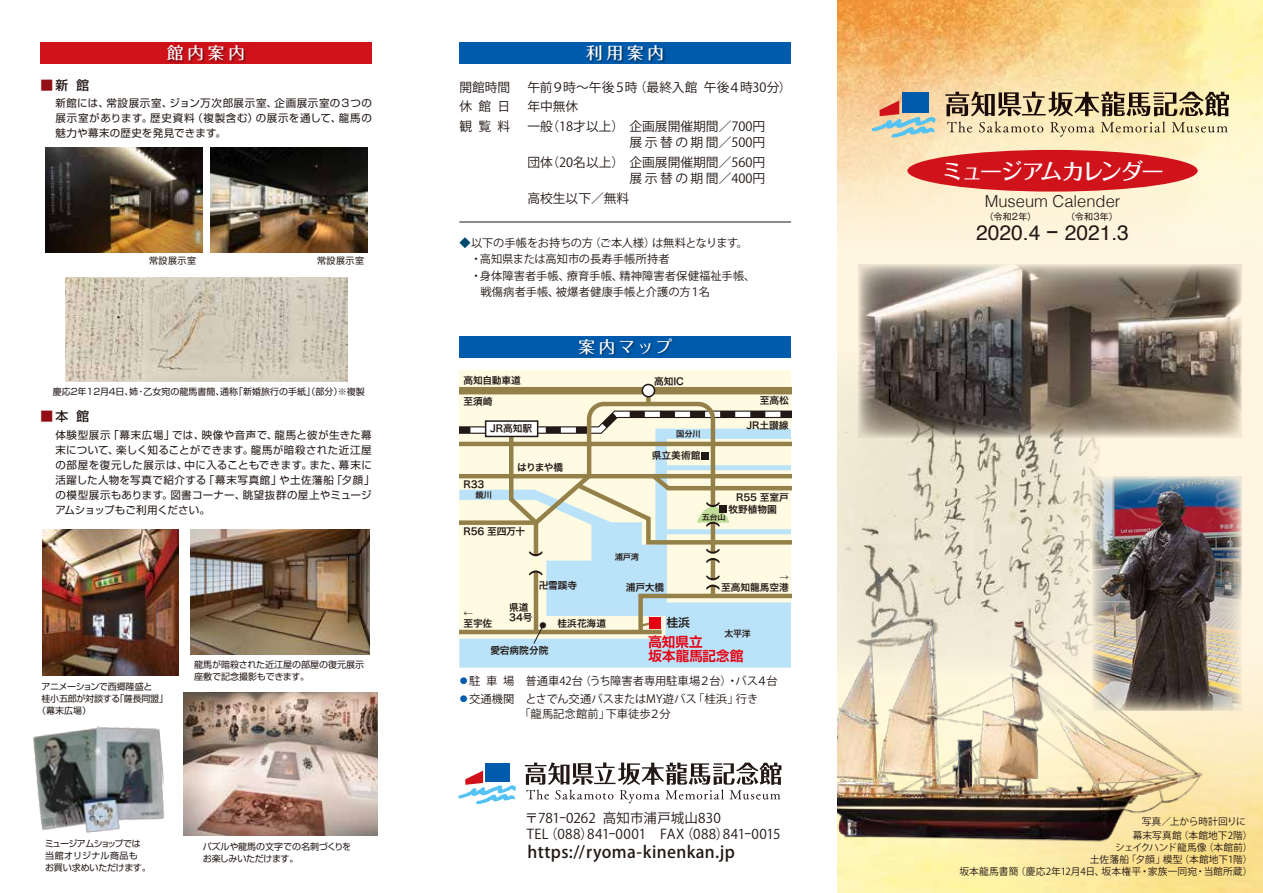
<style>
.page{position:relative;width:1263px;height:893px;background:#fff}
.page>*{position:absolute;margin:0;border:0;box-sizing:border-box;transform-origin:0 0}
.t1{font:500 22.5px "Folk Pro";letter-spacing:-.095em;color:#fff}
.t2{font:21px "Helvetica";color:#221815}
.t3{font:500 16.5px "Koz Go Pro";letter-spacing:.02em;color:#221815}
.t4{font:300 16.5px "Helvetica";color:#221815}
.t5{font:500 16.5px "Folk Pro";letter-spacing:.235em;color:#fff}
.t6{font:13.5px/16.5px "Koz Go Pro";letter-spacing:.005em;color:#221815}
.t7{font:700 13.5px/14.2px "Shin Go Pro De";letter-spacing:.005em;color:#e60012}
.t8{font:12.75px/16.5px "Koz Go Pro";color:#221815;text-align:right}
.t9{font:500 12.75px "Shin Go Pro";color:#221815}
.t10{font:12px "Hira Kaku Pro W6";color:#221815}
.t11{font:11.25px/15px "Koz Go Pro";color:#221815}
.t12{font:11.25px "Koz Go Pro";letter-spacing:-.025em;color:#221815}
.t13{font:10.5px/15px "Shin Go Pro";letter-spacing:.04em;color:#221815;text-align:justify}
.t14{font:9.75px/9.8px "Hira Kaku Pro W6";letter-spacing:-.01em;color:#221815}
.t15{font:9.75px/12px "Koz Go Pro";letter-spacing:.01em;color:#221815;text-align:center}
.t16{font:9px/12px "Shin Go Pro";letter-spacing:-.01em;color:#221815}
.t17{font:9px/12px "Shin Go Pro";letter-spacing:-.03em;color:#221815}
.t18{font:9px "Shin Go Pro";letter-spacing:-.035em;color:#221815}
.t19{font:9px "Gothic MB101 Pro";letter-spacing:.035em;color:#221815}
.t20{font:9px "Hira Kaku Pro W6";color:#221815}
.t21{font:8.25px "Hira Kaku Pro W6";letter-spacing:-.01em;color:#221815}
.t22{font:7.35px "Hira Kaku Pro W6";color:#221815;scale:1.11 1}
.s1{color:#930e14}
.s2{font-family:"Koz Go Pr 6 N"}
.s3{color:#004970}
.s4{color:#005bac}
</style>
<div class="page">
<img style="left:838px;top:0;width:425px;height:893px">
<svg style="left:838px;top:26px;width:425px;height:862px;background:#fce8b9"></svg>
<img style="left:838px;top:353px;width:262px;height:257px">
<img style="left:184px;top:692px;width:194px;height:143px">
<img style="left:191px;top:530px;width:179px;height:125px">
<img style="left:42px;top:530px;width:136px;height:145px">
<img style="left:859px;top:265px;width:383px;height:172px">
<img style="left:33px;top:726px;width:131px;height:107px">
<div style="left:907px;top:150px;width:291px;height:42px;background:#d0121b;border-radius:50%"></div>
<div style="left:902px;top:92px;width:27px;height:21px;background:#005bac"></div>
<svg style="left:871px;top:100px;width:65px;height:37px;background:#adb0ab"></svg>
<svg style="left:945px;top:91px;width:284px;height:46px;background:#bfaf8a"></svg>
<div style="left:485px;top:763px;width:25px;height:18px;background:#005bac"></div>
<svg style="left:458px;top:771px;width:58px;height:33px"></svg>
<svg style="left:525px;top:762px;width:256px;height:41px"></svg>
<div style="left:459px;top:43px;width:332px;height:21px;background:#005bac"></div>
<img style="left:587px;top:45px;width:78px;height:18px">
<div style="left:459px;top:336px;width:332px;height:21px;background:#005bac"></div>
<img style="left:577px;top:338px;width:99px;height:20px">
<div style="left:40px;top:43px;width:332px;height:21px;background:#d0121b"></div>
<img style="left:167px;top:45px;width:79px;height:18px">
<hr style="left:459px;top:222px;width:332px;height:1px;background:#221815">
<div style="left:459px;top:370px;width:332px;height:298px;background:#fffbe3"></div>
<div style="left:459px;top:645px;width:332px;height:23px;background:#bae3f9"></div>
<div style="left:459px;top:387px;width:332px;height:7px;background:#948049"></div>
<div style="left:642px;top:384px;width:12px;height:13px;background:#fff;border-radius:50%"></div>
<div style="left:641px;top:384px;width:14px;height:13px;border:2px solid #221815;border-radius:50%"></div>
<svg style="left:459px;top:399px;width:333px;height:246px"></svg>
<img style="left:1092px;top:477px;width:150px;height:234px">
<img style="left:838px;top:610px;width:372px;height:239px">
<img style="left:45px;top:147px;width:157px;height:105px">
<img style="left:210px;top:147px;width:157px;height:105px">
<img style="left:66px;top:278px;width:281px;height:104px">
<h3 class="t5" style="left:167px;top:39px;width:79px">館内案内</h3>
<p class="t9" style="left:40px;top:74px;width:50px"><span class="s1">■</span> 新 館</p>
<p class="t13" style="left:55px;top:94px;width:318px">新館には、常設展示室、ジョン万次郎展示室、企画展示室の３つの展示室があります。歴史資料（複製含む）の展示を通して、龍馬の魅力や幕末の歴史を発見できます。</p>
<p class="t16" style="left:149px;top:253px;width:49px">常設展示室</p>
<p class="t16" style="left:317px;top:253px;width:49px">常設展示室</p>
<p class="t16" style="left:53px;top:384px;width:314px">慶応2年12月4日、姉・乙女宛の龍馬書簡、通称「新婚旅行の手紙」（部分）<span class="s2">※</span>複製</p>
<p class="t9" style="left:40px;top:406px;width:50px"><span class="s1">■</span> 本 館</p>
<p class="t13" style="left:55px;top:426px;width:321px;text-align:left">体験型展示「幕末広場」では、映像や音声で、龍馬と彼が生きた幕末について、楽しく知ることができます。龍馬が暗殺された近江屋の部屋を復元した展示は、中に入ることもできます。また、幕末に活躍した人物を写真で紹介する「幕末写真館」や土佐藩船「夕顔」の模型展示もあります。図書コーナー、眺望抜群の屋上やミュージアムショップもご利用ください。</p>
<p class="t18" style="left:41px;top:679px;width:113px">アニメーションで西郷隆盛と</p>
<p class="t16" style="left:42px;top:691px;width:128px">桂小五郎が対談する「薩長同盟」</p>
<p class="t16" style="left:37px;top:703px;width:55px">（幕末広場）</p>
<p class="t16" style="left:194px;top:658px;width:171px">龍馬が暗殺された近江屋の部屋の復元展示座敷で記念撮影もできます。</p>
<p class="t17" style="left:45px;top:837px;width:108px">ミュージアムショップでは当館オリジナル商品も<br>お買い求めいただけます。</p>
<p class="t16" style="left:203px;top:839px;width:150px">パズルや龍馬の文字での名刺づくりをお楽しみいただけます。</p>
<h3 class="t5" style="left:586px;top:39px;width:79px">利用案内</h3>
<p class="t8" style="left:459px;top:79px;width:52px">開館時間</p>
<p class="t8" style="left:527px;top:79px;width:266px">午前９時～午後５時（最終入館 午後４時30分）</p>
<p class="t8" style="left:459px;top:99px;width:52px">休館日</p>
<p class="t8" style="left:527px;top:99px;width:52px">年中無休</p>
<p class="t8" style="left:459px;top:118px;width:52px">観覧料</p>
<p class="t8" style="left:527px;top:118px;width:239px">一般（18才以上） 企画展開催期間／700円展示替の期間／500円</p>
<p class="t8" style="left:527px;top:154px;width:239px">団体（20名以上） 企画展開催期間／560円展示替の期間／400円</p>
<p class="t8" style="left:527px;top:190px;width:103px">高校生以下／無料</p>
<p class="t12" style="left:459px;top:235px;width:290px"><span class="s3">◆</span>以下の手帳をお持ちの方（ご本人様）は無料となります。</p>
<p class="t11" style="left:459px;top:252px;width:212px">　・高知県または高知市の長寿手帳所持者</p>
<p class="t11" style="left:459px;top:268px;width:298px">　・身体障害者手帳、療育手帳、精神障害者保健福祉手帳、</p>
<p class="t11" style="left:480px;top:285px;width:231px">戦傷病者手帳、被爆者健康手帳と介護の方１名</p>
<p class="t14" style="left:463px;top:375px;width:59px">高知自動車道</p>
<p class="t14" style="left:490px;top:423px;width:44px">JR高知駅</p>
<p class="t14" style="left:463px;top:396px;width:31px">至須崎</p>
<p class="t14" style="left:463px;top:479px;width:23px">R33</p>
<p class="t21" style="left:475px;top:488px;width:18px">鏡川</p>
<p class="t14" style="left:517px;top:462px;width:47px">はりまや橋</p>
<p class="t14" style="left:463px;top:526px;width:63px">R56 至四万十</p>
<h3 class="t5" style="left:578px;top:333px;width:95px">案内マップ</h3>
<p class="t14" style="left:654px;top:376px;width:31px">高知IC</p>
<p class="t21" style="left:676px;top:426px;width:26px">国分川</p>
<p class="t14" style="left:652px;top:450px;width:50px">県立美術館</p>
<p class="t14" style="left:760px;top:395px;width:30px">至高松</p>
<p class="t14" style="left:746px;top:420px;width:44px">JR土讃線</p>
<p class="t14" style="left:736px;top:492px;width:54px">R55 至室戸</p>
<p class="t21" style="left:615px;top:549px;width:26px">浦戸湾</p>
<p class="t14" style="left:728px;top:504px;width:50px">牧野植物園</p>
<p class="t22" style="left:702px;top:511px;width:23px">五台山</p>
<p class="t14" style="left:539px;top:580px;width:40px">卍雪蹊寺</p>
<p class="t14" style="left:509px;top:601px;width:25px;line-height:10.5px">県道<br>34号</p>
<p class="t14" style="left:463px;top:608px;width:30px">←<br>至宇佐</p>
<p class="t14" style="left:557px;top:618px;width:50px">桂浜花海道</p>
<p class="t14" style="left:538px;top:620px;width:11px">●</p>
<p class="t14" style="left:490px;top:645px;width:60px">愛宕病院分院</p>
<p class="t14" style="left:626px;top:582px;width:40px">浦戸大橋</p>
<p class="t14" style="left:721px;top:572px;width:69px;text-align:right">→<br>至高知龍馬空港</p>
<p class="t10" style="left:666px;top:612px;width:25px">桂浜</p>
<p class="t7" style="left:648px;top:633px;width:97px">高知県立<br>坂本龍馬記念館</p>
<p class="t20" style="left:724px;top:626px;width:28px">太平洋</p>
<p class="t11" style="left:458px;top:674px;width:321px"><span class="s4">●</span>駐車場　普通車42台（うち障害者専用駐車場２台）・バス４台</p>
<p class="t11" style="left:458px;top:692px;width:302px"><span class="s4">●</span>交通機関　とさでん交通バスまたはMY遊バス「桂浜」行き　　　　　 「龍馬記念館前」下車徒歩２分</p>
<p class="t6" style="left:525px;top:810px;width:257px">〒781ー0262 高知市浦戸城山830<br>TEL（088）841ー0001　FAX（088）841ー0015</p>
<h3 class="t3" style="left:527px;top:841px;width:209px">https://ryoma-kinenkan.jp</h3>
<h1 class="t1" style="left:941px;top:153px;width:224px">ミュージアムカレンダー</h1>
<h3 class="t4" style="left:985px;top:188px;width:137px">Museum Calender</h3>
<h2 class="t2" style="left:976px;top:216px;width:154px">2020.4 - 2021.3</h2>
<p class="t19" style="left:985px;top:209px;width:53px">（令和2年）</p>
<p class="t19" style="left:1066px;top:209px;width:53px">（令和3年）</p>
<p class="t15" style="left:1133px;top:814px;width:121px;line-height:14.2px">写真／上から時計回りに<br>幕末写真館（本館地下2階）</p>
<p class="t15" style="left:959px;top:842px;width:295px;text-align:right">シェイクハンド龍馬像（本館前）<br>土佐藩船「夕顔」模型（本館地下1階）<br>坂本龍馬書簡（慶応2年12月4日、坂本権平・家族一同宛・当館所蔵）</p>
</div>
